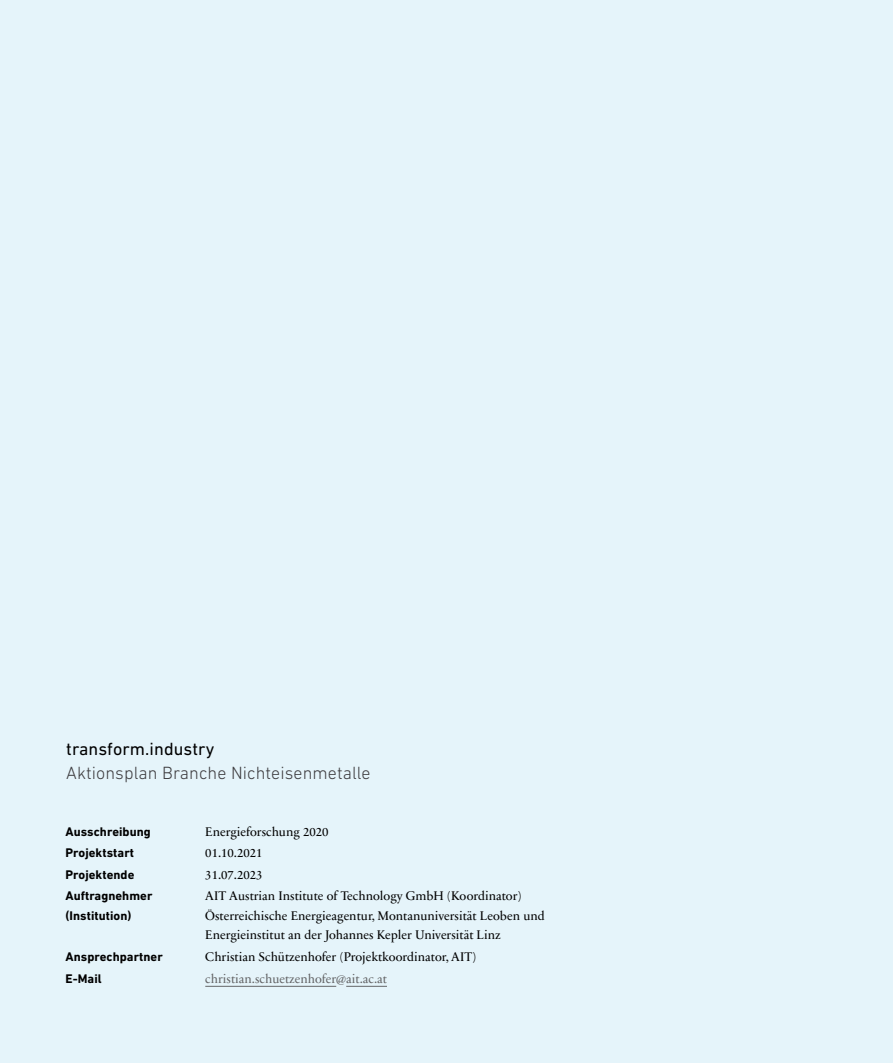
<style>
.page{position:relative;width:893px;height:1063px;background:#e5f4fa}
.page>*{position:absolute;margin:0;border:0;box-sizing:border-box;transform-origin:0 0}
.t1{font:300 18px "DIN Next LT Pro";letter-spacing:.005em;color:#3e3d40}
.t2{font:18px "DIN Next LT Pro";letter-spacing:.005em;color:#000}
.t3{font:12.75px/19.5px "Sabon Next LT Pro";color:#000}
.t4{font:700 12.75px/19.5px "DIN Next LT Pro";letter-spacing:.005em;color:#000}
.t5{font:12.75px "Sabon Next LT Pro";color:#646567}
</style>
<div class="page">
<hr style="left:205px;top:986px;width:131px;height:1px;background:#646567">
<hr style="left:346px;top:986px;width:41px;height:1px;background:#646567">
<h1 class="t2" style="left:66px;top:738px;width:150px">transform.industry</h1>
<h1 class="t1" style="left:66px;top:762px;width:306px">Aktionsplan Branche Nichteisenmetalle</h1>
<p class="t4" style="left:66px;top:822px;width:87px">Ausschreibung</p>
<p class="t3" style="left:205px;top:821px;width:125px">Energieforschung 2020</p>
<p class="t4" style="left:66px;top:843px;width:70px">Projektstart</p>
<p class="t3" style="left:205px;top:843px;width:59px">01.10.2021</p>
<p class="t4" style="left:66px;top:865px;width:70px">Projektende</p>
<p class="t3" style="left:205px;top:864px;width:59px">31.07.2023</p>
<p class="t4" style="left:66px;top:886px;width:88px">Auftragnehmer (Institution)</p>
<p class="t3" style="left:205px;top:886px;width:341px">AIT Austrian Institute of Technology GmbH (Koordinator)<br>Österreichische Energieagentur, Montanuniversität Leoben und<br>Energieinstitut an der Johannes Kepler Universität Linz</p>
<p class="t4" style="left:66px;top:947px;width:99px">Ansprechpartner</p>
<p class="t3" style="left:205px;top:946px;width:273px">Christian Schützenhofer (Projektkoordinator, AIT)</p>
<p class="t4" style="left:66px;top:968px;width:38px">E-Mail</p>
<p class="t5" style="left:205px;top:968px;width:183px">christian.schuetzenhofer@ait.ac.at</p>
</div>
